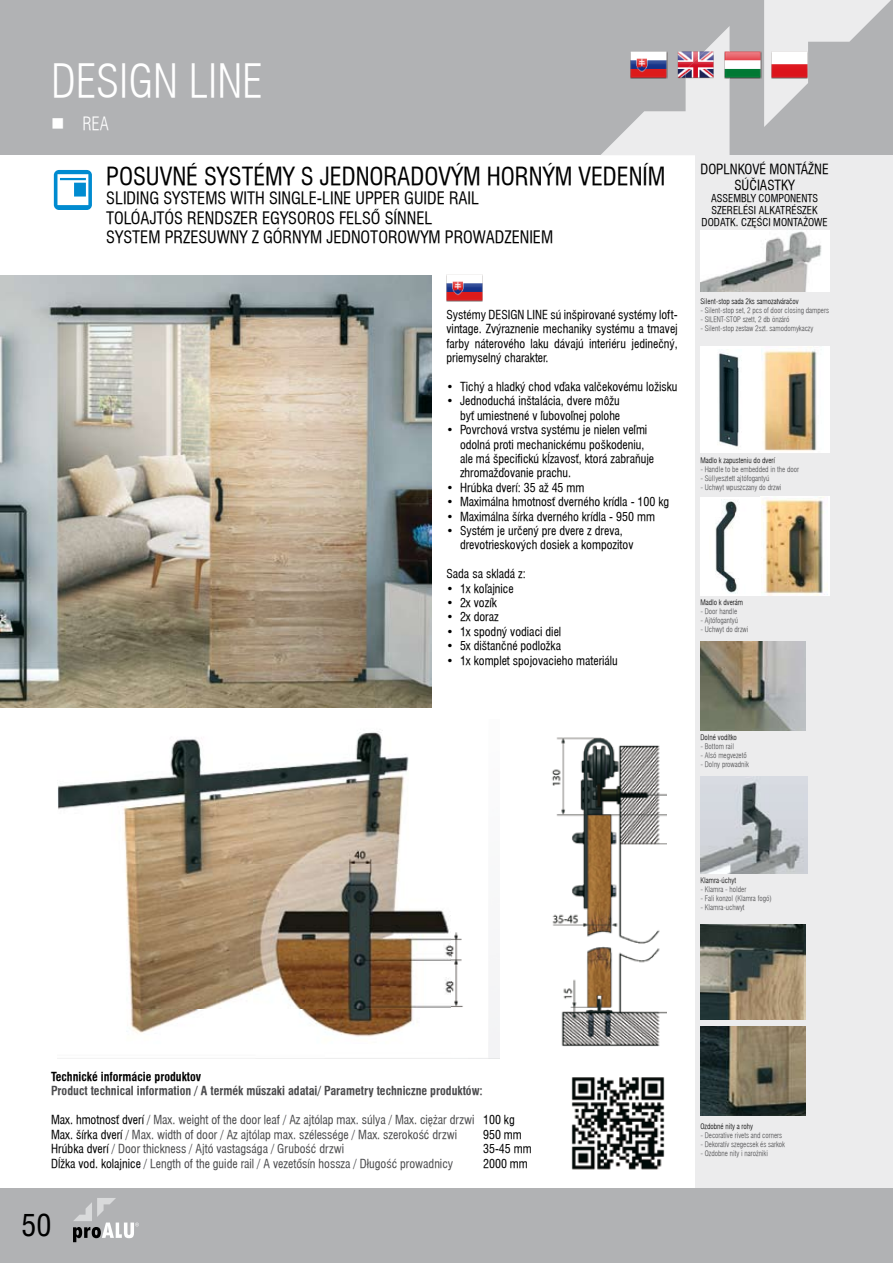
<style>
.page{position:relative;width:893px;height:1263px;background:#fff}
.page>*{position:absolute;margin:0;border:0;box-sizing:border-box;transform-origin:0 0}
.t1{font:45px "Swiss 721 Lt Cn AT";color:#fff}
.t2{font:30px "Switzerland Condensed CE";color:#000}
.t3{font:24px "Swiss 721 Cn AT";color:#000}
.t4{font:18px "Swiss 721 Lt Cn AT";color:#fff}
.t5{font:16.5px/19.5px "Swiss 721 Cn AT";color:#000}
.t6{font:13.5px/16.2px "Swiss 721 Cn AT";color:#000;text-align:center}
.t7{font:12px/14.4px "Swiss 721 Cn AT";color:#000}
.t8{font:12px/14.4px "Swiss 721 Cn AT";color:#4b4b4d}
.t9{font:12px "Swiss 721 Cn AT Bold";color:#4b4b4d}
.t10{font:12px "Swiss 721 Cn AT Bold";color:#000}
.t11{font:10.5px/12px "Swiss 721 Cn AT";color:#000;text-align:center}
.t12{font:7.5px "Swiss 721 Lt Cn AT";color:#4b4b4d}
.t13{font:7.5px "Swiss 721 Lt Cn AT";color:#000}
.s1{color:#000}
</style>
<div class="page">
<div style="left:0;top:1188px;width:893px;height:75px;background:#b1b2b4"></div>
<div style="left:0;top:0;width:893px;height:155px;background:#b1b2b4"></div>
<svg style="left:73px;top:1198px;width:66px;height:44px"></svg>
<svg style="left:601px;top:27px;width:128px;height:128px"></svg>
<svg style="left:764px;top:0;width:127px;height:127px"></svg>
<svg style="left:53px;top:170px;width:39px;height:40px"></svg>
<img style="left:678px;top:51px;width:8px;height:27px">
<img style="left:686px;top:51px;width:28px;height:27px">
<img style="left:772px;top:51px;width:36px;height:27px">
<img style="left:725px;top:51px;width:36px;height:27px">
<img style="left:631px;top:51px;width:36px;height:27px">
<div style="left:695px;top:156px;width:198px;height:1032px;background:#ececed"></div>
<img style="left:700px;top:231px;width:129px;height:60px">
<div style="left:700px;top:346px;width:57px;height:106px;background:#fff"></div>
<img style="left:718px;top:353px;width:24px;height:94px">
<div style="left:754px;top:346px;width:75px;height:106px;background:#fff"></div>
<img style="left:761px;top:347px;width:56px;height:104px">
<div style="left:700px;top:497px;width:88px;height:99px;background:#fff"></div>
<img style="left:715px;top:501px;width:23px;height:92px">
<div style="left:760px;top:496px;width:69px;height:100px;background:#fff"></div>
<img style="left:761px;top:497px;width:67px;height:99px">
<img style="left:700px;top:641px;width:105px;height:89px">
<img style="left:700px;top:777px;width:108px;height:96px">
<img style="left:700px;top:924px;width:105px;height:95px">
<img style="left:700px;top:1027px;width:105px;height:89px">
<img style="left:0;top:276px;width:431px;height:432px">
<img style="left:57px;top:732px;width:443px;height:326px">
<img style="left:571px;top:1077px;width:94px;height:93px">
<img style="left:552px;top:737px;width:115px;height:310px">
<img style="left:446px;top:274px;width:37px;height:27px">
<h1 class="t1" style="left:51px;top:55px;width:213px">DESIGN LINE</h1>
<h3 class="t4" style="left:51px;top:113px;width:59px">■ REA</h3>
<h3 class="t3" style="left:106px;top:162px;width:561px">POSUVNÉ SYSTÉMY S JEDNORADOVÝM HORNÝM VEDENÍM</h3>
<h3 class="t5" style="left:106px;top:189px;width:448px">SLIDING SYSTEMS WITH SINGLE-LINE UPPER GUIDE RAIL<br>TOLÓAJTÓS RENDSZER EGYSOROS FELSŐ SÍNNEL<br>SYSTEM PRZESUWNY Z GÓRNYM JEDNOTOROWYM PROWADZENIEM</h3>
<p class="t7" style="left:446px;top:307px;width:233px;text-align:justify">Systémy DESIGN LINE sú inšpirované systémy loft&shy;vintage. Zvýraznenie mechaniky systému a tmavej farby náterového laku dávajú interiéru jedinečný, priemyselný charakter.</p>
<p class="t7" style="left:446px;top:379px;width:232px">• Tichý a hladký chod vďaka valčekovému ložisku</p>
<p class="t7" style="left:446px;top:394px;width:175px;text-align:right">• Jednoduchá inštalácia, dvere môžu byť umiestnené v ľubovoľnej polohe</p>
<p class="t7" style="left:460px;top:423px;width:196px;text-indent:-14px">• Povrchová vrstva systému je nielen veľmi odolná proti mechanickému poškodeniu, ale má špecifickú kĺzavosť, ktorá zabraňuje zhromažďovanie prachu.</p>
<p class="t7" style="left:446px;top:480px;width:140px">• Hrúbka dverí: 35 až 45 mm</p>
<p class="t7" style="left:446px;top:495px;width:224px">• Maximálna hmotnosť dverného krídla - 100 kg</p>
<p class="t7" style="left:446px;top:509px;width:210px">• Maximálna šírka dverného krídla - 950 mm</p>
<p class="t7" style="left:460px;top:523px;width:175px;text-indent:-14px">• Systém je určený pre dvere z dreva, drevotrieskových dosiek a kompozitov</p>
<p class="t7" style="left:446px;top:567px;width:81px">Sada sa skladá z:</p>
<p class="t7" style="left:446px;top:581px;width:69px">• 1x koľajnice</p>
<p class="t7" style="left:446px;top:595px;width:52px">• 2x vozík</p>
<p class="t7" style="left:446px;top:610px;width:54px">• 2x doraz</p>
<p class="t7" style="left:446px;top:624px;width:116px">• 1x spodný vodiaci diel</p>
<p class="t7" style="left:446px;top:639px;width:116px">• 5x dištančné podložka</p>
<p class="t7" style="left:446px;top:653px;width:173px">• 1x komplet spojovacieho materiálu</p>
<p class="t6" style="left:700px;top:161px;width:130px">DOPLNKOVÉ MONTÁŽNE<br>SÚČIASTKY</p>
<p class="t11" style="left:702px;top:192px;width:127px">ASSEMBLY COMPONENTS<br>SZERELÉSI ALKATRÉSZEK<br>DODATK. CZĘŚCI MONTAŻOWE</p>
<p class="t13" style="left:700px;top:297px;width:100px">Silent-stop sada 2ks samozatváračov</p>
<p class="t12" style="left:700px;top:306px;width:130px">- Silent-stop set, 2 pcs of door closing dampers</p>
<p class="t12" style="left:700px;top:315px;width:91px">- SILENT-STOP szett, 2 db önzáró</p>
<p class="t12" style="left:700px;top:324px;width:115px">- Silent-stop zestaw 2szt. samodomykaczy</p>
<p class="t13" style="left:700px;top:456px;width:76px">Madlo k zapusteniu do dverí</p>
<p class="t12" style="left:700px;top:465px;width:100px">- Handle to be embedded in the door</p>
<p class="t12" style="left:700px;top:474px;width:71px">- Süllyesztett ajtófogantyú</p>
<p class="t12" style="left:700px;top:483px;width:83px">- Uchwyt wpuszczany do drzwi</p>
<p class="t13" style="left:700px;top:598px;width:44px">Madlo k dverám</p>
<p class="t12" style="left:700px;top:607px;width:38px">- Door handle</p>
<p class="t12" style="left:700px;top:616px;width:39px">- Ajtófogantyú</p>
<p class="t12" style="left:700px;top:625px;width:50px">- Uchwyt do drzwi</p>
<p class="t13" style="left:700px;top:732px;width:38px">Dolné vodítko</p>
<p class="t12" style="left:700px;top:741px;width:35px">- Bottom rail</p>
<p class="t12" style="left:700px;top:750px;width:48px">- Alsó megvezető</p>
<p class="t12" style="left:700px;top:759px;width:50px">- Dolny prowadnik</p>
<p class="t13" style="left:700px;top:876px;width:37px">Klamra-úchyt</p>
<p class="t12" style="left:700px;top:885px;width:47px">- Klamra - holder</p>
<p class="t12" style="left:700px;top:894px;width:73px">- Fali konzol (Klamra fogó)</p>
<p class="t12" style="left:700px;top:903px;width:46px">- Klamra-uchwyt</p>
<p class="t10" style="left:51px;top:1069px;width:152px">Technické informácie produktov</p>
<p class="t9" style="left:51px;top:1084px;width:433px">Product technical information / A termék műszaki adatai/ Parametry techniczne produktów:</p>
<p class="t8" style="left:51px;top:1113px;width:465px"><span class="s1">Max. hmotnosť dverí</span> / Max. weight of the door leaf / Az ajtólap max. súlya / Max. ciężar drzwi <span class="s1">100 kg<br>Max. šírka dverí</span> / Max. width of door / Az ajtólap max. szélessége / Max. szerokość drzwi</p>
<p class="t7" style="left:483px;top:1127px;width:40px">950 mm</p>
<p class="t8" style="left:51px;top:1141px;width:295px"><span class="s1">Hrúbka dverí</span> / Door thickness / Ajtó vastagsága / Grubość drzwi</p>
<p class="t7" style="left:483px;top:1141px;width:50px">35-45 mm</p>
<p class="t8" style="left:51px;top:1156px;width:404px"><span class="s1">Dĺžka vod. kolajnice</span> / Length of the guide rail / A vezetősín hossza / Długość prowadnicy</p>
<p class="t7" style="left:483px;top:1156px;width:46px">2000 mm</p>
<h2 class="t2" style="left:21px;top:1207px;width:32px">50</h2>
<p class="t13" style="left:700px;top:1122px;width:54px">Ozdobné nity a rohy</p>
<p class="t12" style="left:700px;top:1131px;width:83px">- Decorative rivets and corners</p>
<p class="t12" style="left:700px;top:1140px;width:86px">- Dekoratív szegecsek és sarkok</p>
<p class="t12" style="left:700px;top:1149px;width:69px">- Ozdobne nity i narożniki</p>
</div>
